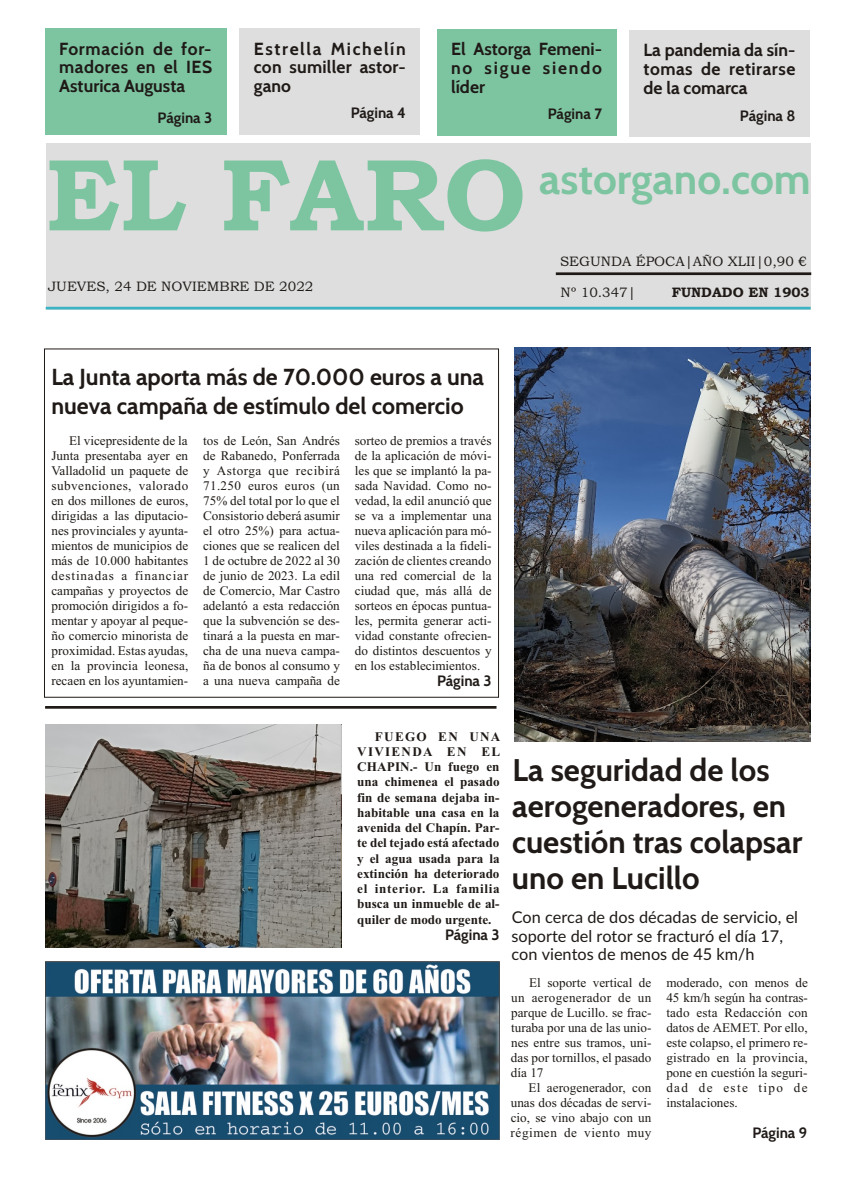
<style>
.page{position:relative;width:855px;height:1181px;background:#fff}
.page>*{position:absolute;margin:0;border:0;box-sizing:border-box;transform-origin:0 0}
.t1{font:102.5px "Bookman Old Style";color:#7dc4a1}
.t2{font:700 42.5px "Cabin";color:#7dc4a1}
.t3{font:700 31.25px/35.9px "Cabin";color:#1f1a17}
.t4{font:700 23.12px/29.1px "Cabin";color:#1f1a17}
.t5{font:700 17.5px/18.8px "Cabin";letter-spacing:.01em;color:#1f1a17;text-align:justify}
.t6{font:16.25px/18.5px "Lato";color:#1f1a17}
.t7{font:700 15px "Cabin";letter-spacing:-.005em;color:#1f1a17}
.t8{font:13.75px "Bookman Old Style";color:#1f1a17}
.t9{font:13.12px/15px "Times";letter-spacing:.005em;color:#1f1a17;text-align:justify}
.t10{font:700 13.12px/15.2px "Times New Roman";color:#1f1a17;text-align:justify}
.t11{font:13.12px "Times";letter-spacing:.03em;color:#1f1a17}
.t12{font:13.12px "Times";letter-spacing:.045em;color:#1f1a17}
</style>
<div class="page">
<div style="left:46px;top:143px;width:764px;height:166px;background:#dedede"></div>
<hr style="left:46px;top:307px;width:764px;height:2px;background:#3bb3c2">
<div style="left:239px;top:29px;width:181px;height:106px;background:#dedede"></div>
<hr style="left:555px;top:272px;width:255px;height:3px;background:#1f1a17">
<div style="left:437px;top:29px;width:179px;height:107px;background:#7dc4a1"></div>
<div style="left:45px;top:29px;width:181px;height:106px;background:#7dc4a1"></div>
<div style="left:629px;top:31px;width:180px;height:106px;background:#dedede"></div>
<img style="left:46px;top:961px;width:453px;height:178px">
<img style="left:514px;top:347px;width:296px;height:394px">
<hr style="left:45px;top:706px;width:451px;height:2px;background:#1f1a17">
<img style="left:45px;top:724px;width:296px;height:223px">
<p class="t5" style="left:59px;top:39px;width:154px">For ma ción de for - ma do res en el IES Astu ri ca Augusta</p>
<p class="t7" style="left:157px;top:108px;width:56px">Pá gi na 3</p>
<p class="t5" style="left:254px;top:39px;width:153px">Estre lla Mi che lín con su mi ller as tor - ga no</p>
<p class="t7" style="left:350px;top:104px;width:57px">Pá gi na 4</p>
<p class="t5" style="left:451px;top:40px;width:152px">El Astor ga Fe me ni - no si gue sien do líder</p>
<p class="t7" style="left:547px;top:104px;width:56px">Pá gi na 7</p>
<p class="t5" style="left:643px;top:41px;width:153px">La pan de mia da sín - to mas de re ti rar se de la comarca</p>
<p class="t7" style="left:739px;top:106px;width:57px">Pá gi na 8</p>
<p class="t1" style="left:46px;top:157px;width:481px">EL FARO</p>
<p class="t8" style="left:48px;top:281px;width:266px">JUEVES, 24 DE NOVIEMBRE DE 2022</p>
<p class="t2" style="left:539px;top:153px;width:273px">as tor ga no.com</p>
<p class="t8" style="left:560px;top:256px;width:248px">SEGUNDA ÉPOCA|AÑO XLII|0,90 €</p>
<p class="t8" style="left:560px;top:287px;width:77px">Nº 10.347|</p>
<p class="t8" style="left:671px;top:287px;width:139px">FUNDADO EN 1903</p>
<p class="t4" style="left:51px;top:362px;width:434px">La Junta aporta más de 70.000 euros a una nueva campaña de estímulo del comercio</p>
<p class="t9" style="left:51px;top:434px;width:138px;text-indent:18px">El vi ce pre si den te de la Jun ta pre sen ta ba ayer en Va lla do lid un pa que te de sub ven cio nes, va lo ra do en dos mi llo nes de eu ros, di ri gi das a las di pu ta cio - nes pro vin cia les y ayun ta - mien tos de mu ni ci pios de más de 10.000 ha bi tan tes des ti na das a fi nan ciar cam pa ñas y pro yec tos de pro mo ción di ri gi dos a fo - men tar y apo yar al pe que - ño co mer cio mi no ris ta de pro xi mi dad. Estas ayu das, en la pro vin cia leo ne sa, re caen en los ayun ta mien -</p>
<p class="t9" style="left:203px;top:434px;width:138px">tos de León, San Andrés de Ra ba ne do, Pon fe rra da y Astor ga que re ci bi rá 71.250 eu ros eu ros (un 75% del to tal por lo que el Con sis to rio de be rá asu mir el otro 25%) para ac tua - cio nes que se rea li cen del 1 de oc tu bre de 2022 al 30 de ju nio de 2023. La edil de Co mer cio, Mar Cas tro ade lan tó a esta re dac ción que la sub ven ción se des&shy;ti na rá a la pues ta en mar - cha de una nue va campa - ña de bo nos al con su mo y a una nue va campa ña de</p>
<p class="t9" style="left:354px;top:434px;width:138px">sor teo de pre mios a tra vés de la apli ca ción de mó vi - les que se implan tó la pa - sa da Na vi dad. Como no - ve dad, la edil anun ció que se va a imple men tar una nue va apli ca ción para mó - vi les des ti na da a la fi de li - za ción de clien tes crean do una red co mer cial de la ciudad que, más allá de sorteos en épocas pun tua - les, per mi ta generar ac ti - vi dad cons tan te ofre cien - do dis tin tos descuentos y en los establecimientos.</p>
<p class="t7" style="left:437px;top:671px;width:56px">Pá gi na 3</p>
<p class="t10" style="left:357px;top:730px;width:145px;text-indent:18px">FUEGO EN UNA VIVIENDA EN EL CHAPIN.- Un fue go en una chi me nea el pa sa do fin de se ma na de ja ba in - ha bi ta ble una casa en la ave ni da del Cha pín. Par&shy;te del te ja do está afecta do y el agua usa da para la ex tin ción ha de te rio ra do el in te rior. La fa mi lia bus ca un in mue ble de al - qui ler de modo urgen te.</p>
<p class="t7" style="left:445px;top:925px;width:56px">Pá gi na 3</p>
<p class="t3" style="left:511px;top:752px;width:292px">La seguridad de los aerogeneradores, en cuestión tras colapsar uno en Lucillo</p>
<p class="t6" style="left:511px;top:908px;width:288px">Con cerca de dos décadas de servicio, el soporte del rotor se fracturó el día 17, con vientos de menos de 45 km/h</p>
<p class="t9" style="left:529px;top:976px;width:124px">El so por te ver ti cal de</p>
<p class="t11" style="left:511px;top:992px;width:141px">un ae ro ge ne ra dor de un</p>
<p class="t9" style="left:511px;top:1006px;width:142px">par que de Lu ci llo. se frac -</p>
<p class="t9" style="left:511px;top:1021px;width:142px">tu ra ba por una de las unio -</p>
<p class="t9" style="left:511px;top:1036px;width:142px">nes en tre sus tramos, uni -</p>
<p class="t9" style="left:510px;top:1051px;width:142px">das por tor ni llos, el pasa do</p>
<p class="t9" style="left:510px;top:1066px;width:34px">día 17</p>
<p class="t9" style="left:528px;top:1081px;width:124px">El ae ro ge ne ra dor, con</p>
<p class="t9" style="left:510px;top:1096px;width:142px">unas dos dé ca das de ser vi -</p>
<p class="t9" style="left:510px;top:1111px;width:142px">cio, se vino aba jo con un</p>
<p class="t12" style="left:510px;top:1127px;width:142px">ré gi men de vien to muy</p>
<p class="t9" style="left:666px;top:976px;width:143px">mo de ra do, con me nos de 45 km/h se gún ha con tras&shy;ta do esta Re dac ción con da tos de AEMET. Por ello, este co lap so, el pri me ro re - gis tra do en la pro vin cia, pone en cues tión la se gu ri - dad de este tipo de instalaciones.</p>
<p class="t7" style="left:752px;top:1123px;width:56px">Pá gi na 9</p>
</div>
